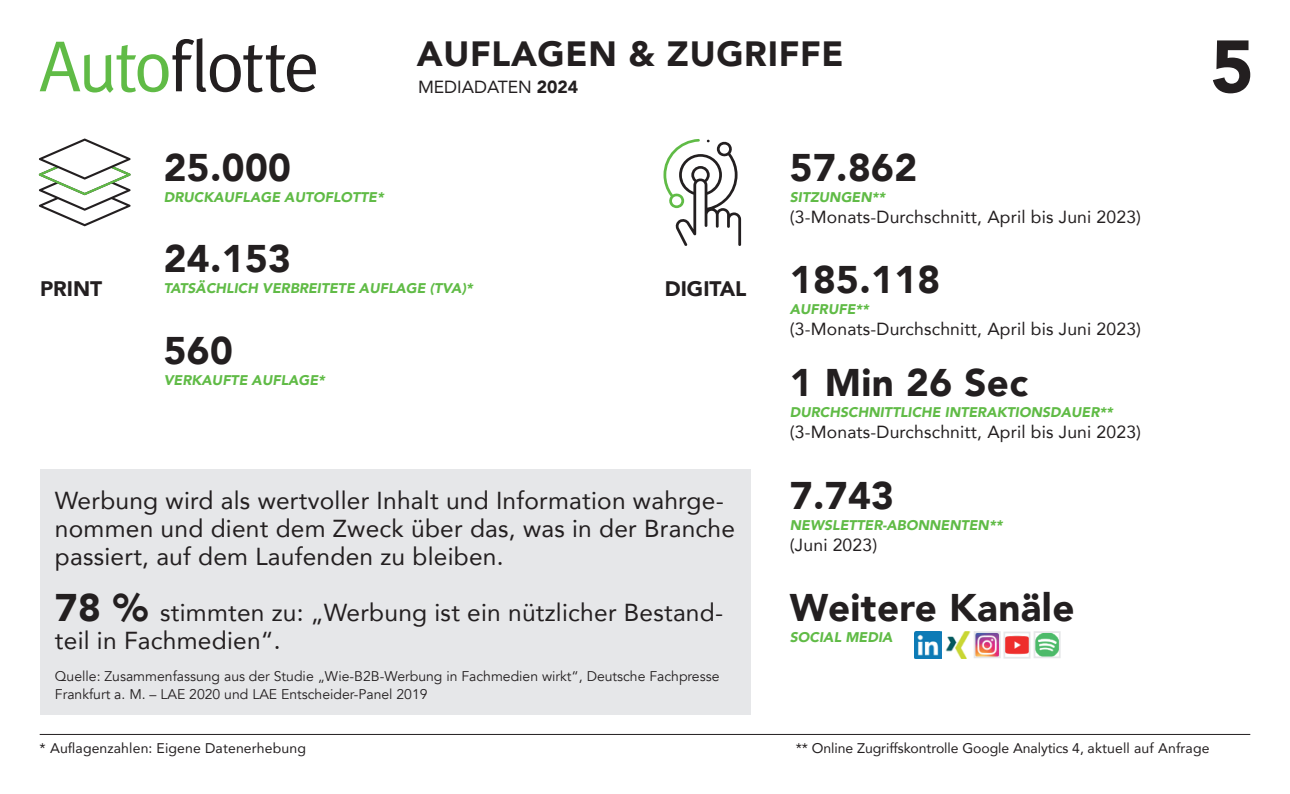
<style>
.page{position:relative;width:1290px;height:794px;background:#fff}
.page>*{position:absolute;margin:0;border:0;box-sizing:border-box;transform-origin:0 0}
.t1{font:900 73.5px "Avenir";color:#231f20}
.t2{font:900 38.5px "Avenir";letter-spacing:.01em;color:#231f20}
.t3{font:900 35px "Avenir";letter-spacing:.02em;color:#231f20}
.t4{font:24.5px/28px "Avenir";letter-spacing:.01em;color:#231f20}
.t5{font:900 21px "Avenir";color:#231f20}
.t6{font:17.5px "Avenir";letter-spacing:.01em;color:#231f20}
.t7{font:italic 900 14px "Avenir";color:#60bb46}
.t8{font:14px/17.5px "Avenir";color:#231f20}
.t9{font:14px "Avenir";letter-spacing:.01em;color:#231f20}
.s1{font-weight:900}
.s2{font-weight:900;font-size:38.5px}
</style>
<div class="page">
<hr style="left:40px;top:734px;width:1210px;height:1px;background:#231f20">
<svg style="left:40px;top:38px;width:276px;height:55px"></svg>
<svg style="left:663px;top:139px;width:78px;height:107px"></svg>
<svg style="left:39px;top:138px;width:92px;height:88px"></svg>
<img style="left:977px;top:634px;width:21px;height:21px">
<div style="left:974px;top:631px;width:27px;height:27px;border:2px solid #e6e7e9"></div>
<img style="left:914px;top:631px;width:27px;height:27px">
<img style="left:945px;top:631px;width:26px;height:27px">
<img style="left:1006px;top:635px;width:21px;height:20px">
<div style="left:1003px;top:631px;width:27px;height:27px;border:2px solid #e6e7e9"></div>
<div style="left:40px;top:469px;width:710px;height:245px;background:#e6e7e9"></div>
<img style="left:1036px;top:634px;width:21px;height:21px">
<div style="left:1033px;top:631px;width:27px;height:27px;border:2px solid #e6e7e9"></div>
<h3 class="t3" style="left:417px;top:24px;width:428px">AUFLAGEN &amp; ZUGRIFFE</h3>
<h2 class="t2" style="left:164px;top:134px;width:129px">25.000</h2>
<p class="t7" style="left:164px;top:185px;width:222px">DRUCKAUFLAGE AUTOFLOTTE*</p>
<p class="t6" style="left:418px;top:73px;width:162px">MEDIADATEN <span class="s1">2024</span></p>
<h2 class="t2" style="left:164px;top:226px;width:129px">24.153</h2>
<p class="t7" style="left:164px;top:277px;width:311px">TATSÄCHLICH VERBREITETE AUFLAGE (TVA)*</p>
<p class="t5" style="left:40px;top:271px;width:64px">PRINT</p>
<p class="t5" style="left:665px;top:271px;width:83px">DIGITAL</p>
<h2 class="t2" style="left:164px;top:317px;width:71px">560</h2>
<p class="t7" style="left:164px;top:368px;width:163px">VERKAUFTE AUFLAGE*</p>
<p class="t4" style="left:55px;top:485px;width:682px">Werbung wird als wertvoller Inhalt und Information wahrge&shy;nommen und dient dem Zweck über das, was in der Branche passiert, auf dem Laufenden zu bleiben.</p>
<p class="t4" style="left:55px;top:597px;width:670px"><span class="s2">78 %</span> stimmten zu: „Werbung ist ein nützlicher Bestand&shy;teil in Fachmedien“.</p>
<p class="t8" style="left:55px;top:668px;width:666px">Quelle: Zusammenfassung aus der Studie „Wie-B2B-Werbung in Fachmedien wirkt“, Deutsche Fachpresse<br>Frankfurt a. M. – LAE 2020 und LAE Entscheider-Panel 2019</p>
<h2 class="t2" style="left:790px;top:134px;width:129px">57.862</h2>
<p class="t7" style="left:790px;top:185px;width:97px">SITZUNGEN**</p>
<p class="t6" style="left:790px;top:202px;width:353px">(3-Monats-Durchschnitt, April bis Juni 2023)</p>
<h2 class="t2" style="left:790px;top:247px;width:152px">185.118</h2>
<p class="t7" style="left:790px;top:298px;width:81px">AUFRUFE**</p>
<p class="t6" style="left:790px;top:315px;width:353px">(3-Monats-Durchschnitt, April bis Juni 2023)</p>
<h2 class="t2" style="left:790px;top:349px;width:240px">1 Min 26 Sec</h2>
<p class="t7" style="left:790px;top:400px;width:325px">DURCHSCHNITTLICHE INTERAKTIONSDAUER**</p>
<p class="t6" style="left:790px;top:418px;width:353px">(3-Monats-Durchschnitt, April bis Juni 2023)</p>
<h2 class="t2" style="left:790px;top:462px;width:106px">7.743</h2>
<p class="t7" style="left:790px;top:513px;width:214px">NEWSLETTER-ABONNENTEN**</p>
<p class="t6" style="left:790px;top:530px;width:89px">(Juni 2023)</p>
<h2 class="t2" style="left:790px;top:575px;width:286px">Weitere Kanäle</h2>
<p class="t7" style="left:790px;top:626px;width:104px">SOCIAL MEDIA</p>
<h1 class="t1" style="left:1210px;top:4px;width:45px">5</h1>
<p class="t9" style="left:40px;top:737px;width:268px">* Auflagenzahlen: Eigene Datenerhebung</p>
<p class="t9" style="left:796px;top:737px;width:415px">** Online Zugriffskontrolle Google Analytics 4, aktuell auf Anfrage</p>
</div>
